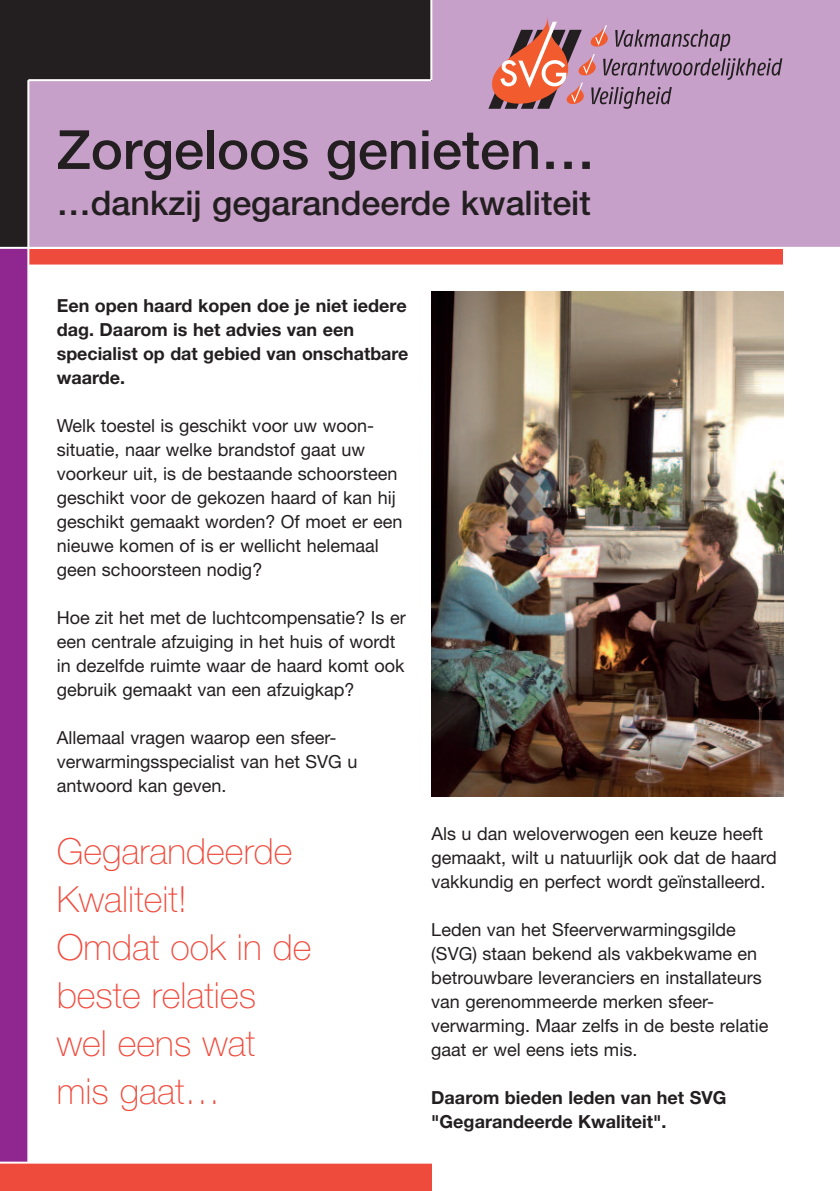
<style>
.page{position:relative;width:840px;height:1191px;background:#fff}
.page>*{position:absolute;margin:0;border:0;box-sizing:border-box;transform-origin:0 0}
.t1{font:500 54px "Helvetica Neue LT";color:#231f20}
.t2{font:100 36px/48px "Helvetica Neue LT";color:#ef4b3d}
.t3{font:500 34px "Helvetica Neue LT";color:#231f20}
.t4{font:18px/24px "Helvetica Neue LT";color:#231f20}
.t5{font:700 18px/24px "Helvetica Neue LT";color:#231f20}
</style>
<div class="page">
<div style="left:28px;top:0;width:811px;height:247px;background:#c7a0c9"></div>
<div style="left:0;top:164px;width:28px;height:1006px;background:#90268f"></div>
<div style="left:0;top:0;width:431px;height:80px;background:#231f20"></div>
<div style="left:0;top:0;width:28px;height:247px;background:#231f20"></div>
<hr style="left:430px;top:0;width:2px;height:80px;background:#fff">
<hr style="left:28px;top:79px;width:403px;height:2px;background:#fff">
<div style="left:28px;top:249px;width:754px;height:16px;background:#ef4b3d"></div>
<hr style="left:27px;top:80px;width:2px;height:1082px;background:#fff">
<hr style="left:28px;top:264px;width:754px;height:2px;background:#fff">
<div style="left:0;top:1162px;width:431px;height:29px;background:#ef4b3d"></div>
<hr style="left:0;top:247px;width:839px;height:2px;background:#fff">
<hr style="left:0;top:1161px;width:839px;height:2px;background:#fff">
<svg style="left:488px;top:18px;width:294px;height:91px"></svg>
<img style="left:431px;top:291px;width:351px;height:506px">
<h1 class="t1" style="left:57px;top:130px;width:539px">Zorgeloos genieten…</h1>
<h3 class="t3" style="left:57px;top:191px;width:535px">…dankzij gegarandeerde kwaliteit</h3>
<p class="t5" style="left:57px;top:295px;width:353px">Een open haard kopen doe je niet iedere dag. Daarom is het advies van een specialist op dat gebied van onschatbare waarde.</p>
<p class="t4" style="left:57px;top:415px;width:347px">Welk toestel is geschikt voor uw woon&shy;situatie, naar welke brandstof gaat uw voorkeur uit, is de bestaande schoorsteen geschikt voor de gekozen haard of kan hij geschikt gemaakt worden? Of moet er een nieuwe komen of is er wellicht helemaal geen schoorsteen nodig?</p>
<p class="t4" style="left:57px;top:607px;width:350px">Hoe zit het met de luchtcompensatie? Is er een centrale afzuiging in het huis of wordt in dezelfde ruimte waar de haard komt ook gebruik gemaakt van een afzuigkap?</p>
<p class="t4" style="left:57px;top:727px;width:302px">Allemaal vragen waarop een sfeer&shy;verwarmingsspecialist van het SVG u antwoord kan geven.</p>
<h2 class="t2" style="left:57px;top:830px;width:256px">Gegarandeerde<br>Kwaliteit!<br>Omdat ook in de beste relaties wel eens wat mis gaat…</h2>
<p class="t4" style="left:431px;top:823px;width:347px">Als u dan weloverwogen een keuze heeft gemaakt, wilt u natuurlijk ook dat de haard vakkundig en perfect wordt geïnstalleerd.</p>
<p class="t4" style="left:431px;top:919px;width:338px">Leden van het Sfeerverwarmingsgilde (SVG) staan bekend als vakbekwame en betrouwbare leveranciers en installateurs van gerenommeerde merken sfeer&shy;verwarming. Maar zelfs in de beste relatie gaat er wel eens iets mis.</p>
<p class="t5" style="left:431px;top:1087px;width:296px">Daarom bieden leden van het SVG "Gegarandeerde Kwaliteit".</p>
</div>
